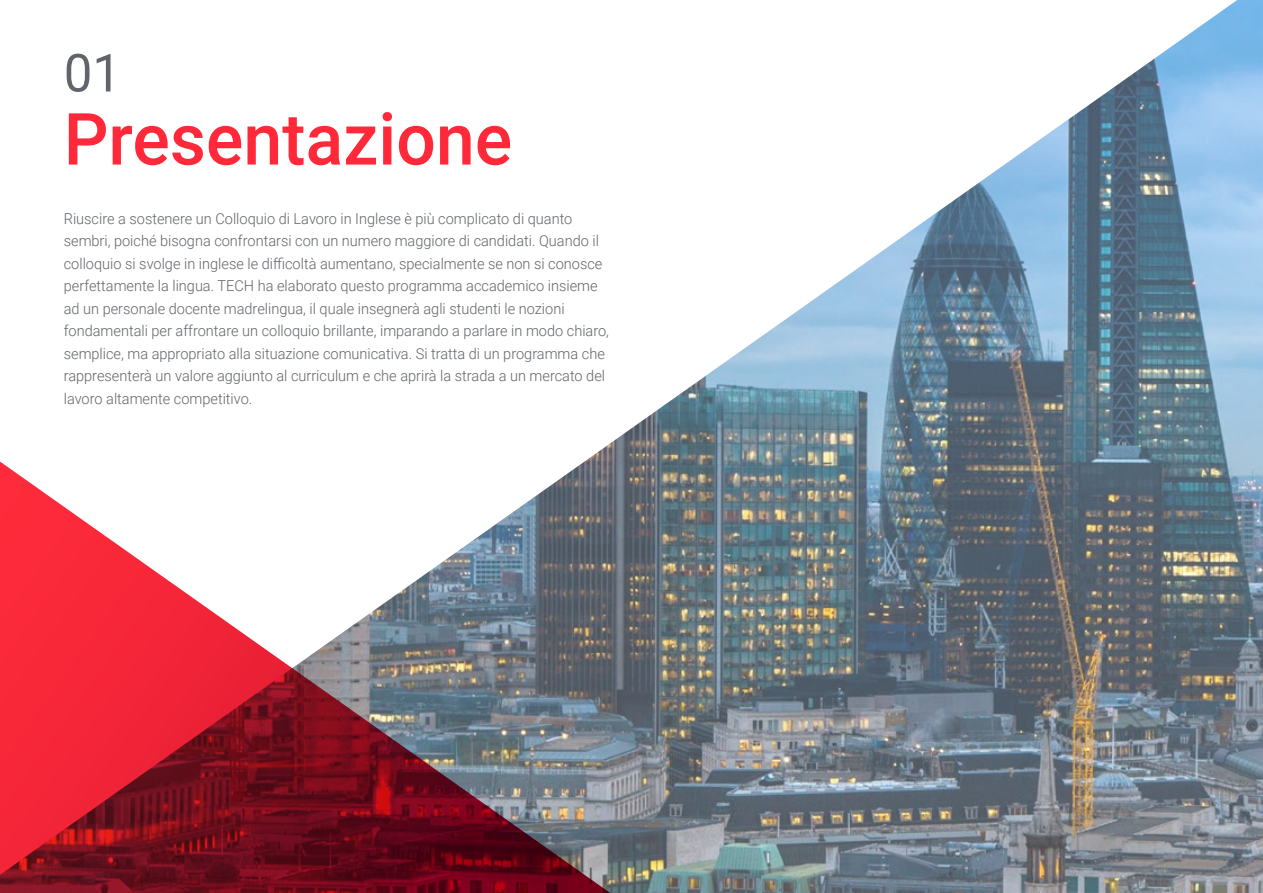
<style>
.page{position:relative;width:1263px;height:893px;background:#fff}
.page>*{position:absolute;margin:0;border:0;box-sizing:border-box;transform-origin:0 0}
.t1{font:500 72px "Roboto";color:#ff293a}
.t2{font:52.5px "Roboto";color:#61646a}
.t3{font:300 15px/22.5px "Roboto";color:#61646a}
</style>
<div class="page">
<img style="left:606px;top:0;width:657px;height:893px">
<svg style="left:0;top:446px;width:640px;height:447px"></svg>
<h2 class="t2" style="left:64px;top:36px;width:59px">01</h2>
<h1 class="t1" style="left:64px;top:89px;width:450px">Presentazione</h1>
<p class="t3" style="left:64px;top:207px;width:547px">Riuscire a sostenere un Colloquio di Lavoro in Inglese è più complicato di quanto sembri, poiché bisogna confrontarsi con un numero maggiore di candidati. Quando il colloquio si svolge in inglese le difficoltà aumentano, specialmente se non si conosce perfettamente la lingua. TECH ha elaborato questo programma accademico insieme ad un personale docente madrelingua, il quale insegnerà agli studenti le nozioni fondamentali per affrontare un colloquio brillante, imparando a parlare in modo chiaro, semplice, ma appropriato alla situazione comunicativa. Si tratta di un programma che rappresenterà un valore aggiunto al curriculum e che aprirà la strada a un mercato del lavoro altamente competitivo.</p>
</div>
